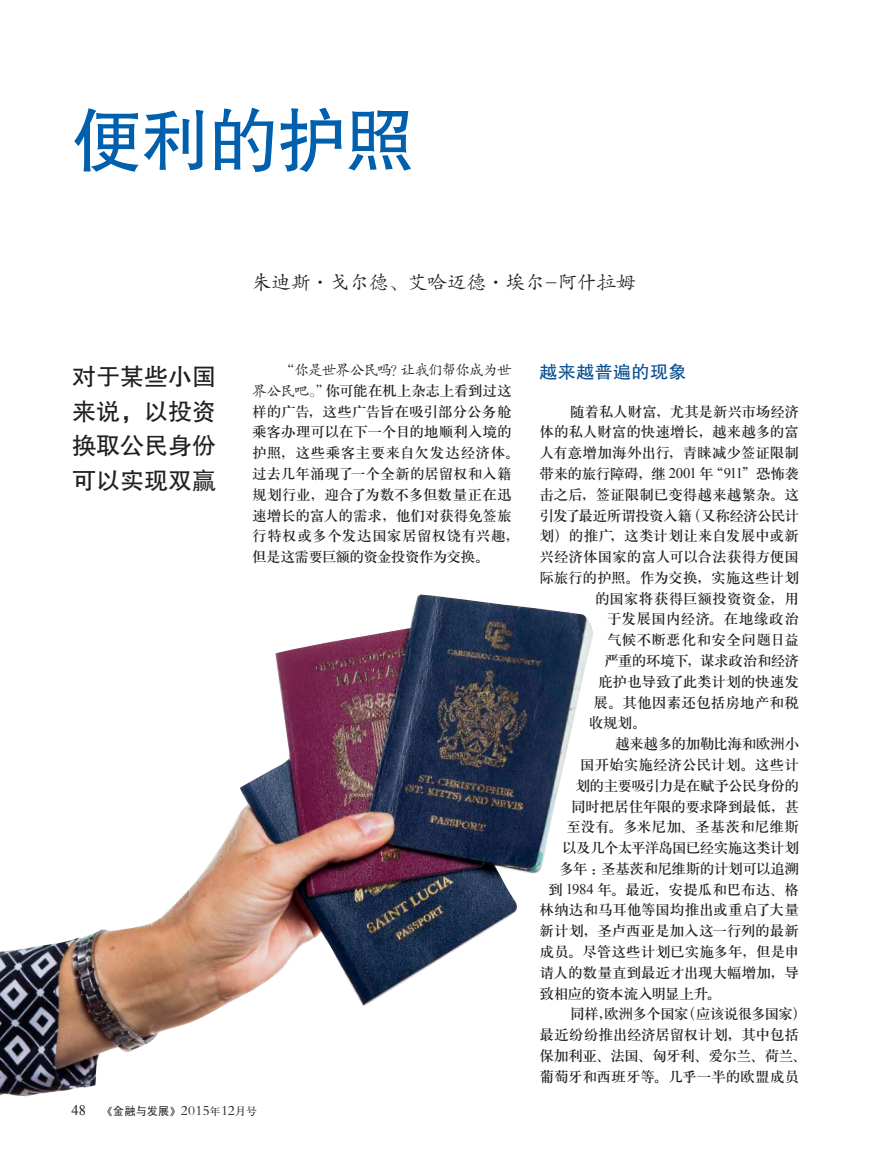
<style>
.page{position:relative;width:872px;height:1170px;background:#fff}
.page>*{position:absolute;margin:0;border:0;box-sizing:border-box;transform-origin:0 0}
.t1{font:70.65px "FZHTJW GB1 0";letter-spacing:-.035em;color:#0160ae}
.t2{font:24px/34.5px "FZHTJW GB1 0";color:#231f20;text-align:justify}
.t3{font:19.5px "FZKTJW GB1 0";color:#231f20}
.t4{font:17.7px "FZHTJW GB1 0";letter-spacing:.02em;color:#084f8f}
.t5{font:14.7px/20.7px "H Ya 3 gj";letter-spacing:-.02em;color:#231f20}
.t6{font:14.7px "H Ya 3 gj";letter-spacing:-.04em;color:#231f20}
.t7{font:14.7px "H Ya 3 gj";letter-spacing:-.055em;color:#231f20}
.t8{font:14.7px "H Ya 3 gj";letter-spacing:.005em;color:#231f20}
.t9{font:14.7px "H Ya 3 gj";letter-spacing:-.045em;color:#231f20}
.t10{font:14.7px "H Ya 3 gj";letter-spacing:-.05em;color:#231f20}
.t11{font:14.7px "FZKTK GBK1 0";letter-spacing:-.07em;color:#231f20}
.t12{font:14.7px "H Ya 3 gj";color:#231f20}
.t13{font:14.7px "H Ya 3 gj";letter-spacing:.02em;color:#231f20}
.t14{font:14.7px "H Ya 3 gj";letter-spacing:.015em;color:#231f20}
.t15{font:14.25px "FZBSJW GB1 0";letter-spacing:.02em;color:#231f20}
.s1{font-family:"FZKTK GBK1 0"}
.s2{font-family:"Times New Roman";font-size:14.55px}
.s3{font-family:"FZHTJW GB1 0";font-size:10.05px}
.s4{font-family:"Sim Hei";font-size:11.55px}
.s5{font-family:"FZS3 JW GB1 0";font-size:10.2px}
.s6{font-family:"FZS3 JW GB1 0";font-size:10.65px}
.s7{font-family:"Times New Roman"}
</style>
<div class="page">
<img style="left:0;top:594px;width:593px;height:502px">
<h1 class="t1" style="left:72px;top:102px;width:345px">便利的护照</h1>
<h3 class="t3" style="left:252px;top:272px;width:385px">朱迪斯·戈尔德、艾哈迈德·埃尔-阿什拉姆</h3>
<h2 class="t2" style="left:72px;top:360px;width:145px">对于某些小国来说，以投资换取公民身份可以实现双赢</h2>
<p class="t11" style="left:280px;top:362px;width:233px">“你是世界公民吗？让我们帮你成为世</p>
<p class="t5" style="left:252px;top:380px;width:268px"><span class="s1">界公民吧。”</span>你可能在机上杂志上看到过这样的广告，这些广告旨在吸引部分公务舱乘客办理可以在下一个目的地顺利入境的护照，这些乘客主要来自欠发达经济体。过去几年涌现了一个全新的居留权和入籍规划行业，迎合了为数不多但数量正在迅速增长的富人的需求，他们对获得免签旅行特权或多个发达国家居留权饶有兴趣，但是这需要巨额的资金投资作为交换。</p>
<p class="t15" style="left:72px;top:1102px;width:187px"><span class="s2">48</span> <span class="s3">《</span><span class="s4">金融与发展</span><span class="s3">》</span> 2015<span class="s5">年</span>12<span class="s6">月号</span></p>
<p class="t4" style="left:539px;top:361px;width:148px">越来越普遍的现象</p>
<p class="t5" style="left:570px;top:401px;width:230px">随着私人财富，尤其是新兴市场经济</p>
<p class="t5" style="left:539px;top:421px;width:261px">体的私人财富的快速增长，越来越多的富</p>
<p class="t5" style="left:539px;top:442px;width:261px">人有意增加海外出行，青睐减少签证限制</p>
<p class="t6" style="left:539px;top:466px;width:261px">带来的旅行障碍，继 <span class="s7">2001</span> 年“<span class="s7">911</span>”恐怖袭</p>
<p class="t5" style="left:539px;top:484px;width:261px">击之后，签证限制已变得越来越繁杂。这</p>
<p class="t7" style="left:539px;top:507px;width:261px">引发了最近所谓投资入籍（又称经济公民计</p>
<p class="t8" style="left:539px;top:528px;width:261px">划）的推广，这类计划让来自发展中或新</p>
<p class="t5" style="left:539px;top:546px;width:261px">兴经济体国家的富人可以合法获得方便国</p>
<p class="t5" style="left:539px;top:567px;width:261px">际旅行的护照。作为交换，实施这些计划</p>
<p class="t5" style="left:595px;top:588px;width:206px">的国家将获得巨额投资资金，用</p>
<p class="t13" style="left:607px;top:611px;width:194px">于发展国内经济。在地缘政治</p>
<p class="t14" style="left:607px;top:632px;width:193px">气候不断恶化和安全问题日益</p>
<p class="t9" style="left:604px;top:653px;width:196px">严重的环境下，谋求政治和经济</p>
<p class="t5" style="left:598px;top:671px;width:202px">庇护也导致了此类计划的快速发</p>
<p class="t12" style="left:593px;top:694px;width:207px">展。其他因素还包括房地产和税</p>
<p class="t5" style="left:589px;top:712px;width:58px">收规划。</p>
<p class="t6" style="left:615px;top:736px;width:185px">越来越多的加勒比海和欧洲小</p>
<p class="t5" style="left:580px;top:754px;width:220px">国开始实施经济公民计划。这些计</p>
<p class="t9" style="left:575px;top:778px;width:225px">划的主要吸引力是在赋予公民身份的</p>
<p class="t5" style="left:571px;top:795px;width:229px">同时把居住年限的要求降到最低，甚</p>
<p class="t8" style="left:566px;top:819px;width:234px">至没有。多米尼加、圣基茨和尼维斯</p>
<p class="t10" style="left:562px;top:840px;width:239px">以及几个太平洋岛国已经实施这类计划</p>
<p class="t6" style="left:559px;top:861px;width:241px">多年：圣基茨和尼维斯的计划可以追溯</p>
<p class="t5" style="left:548px;top:878px;width:252px">到 <span class="s7">1984</span> 年。最近，安提瓜和巴布达、格</p>
<p class="t5" style="left:539px;top:899px;width:261px">林纳达和马耳他等国均推出或重启了大量</p>
<p class="t5" style="left:539px;top:920px;width:261px">新计划，圣卢西亚是加入这一行列的最新</p>
<p class="t5" style="left:539px;top:941px;width:261px">成员。尽管这些计划已实施多年，但是申</p>
<p class="t5" style="left:539px;top:961px;width:261px">请人的数量直到最近才出现大幅增加，导</p>
<p class="t10" style="left:539px;top:985px;width:183px">致相应的资本流入明显上升。</p>
<p class="t7" style="left:570px;top:1006px;width:238px">同样，欧洲多个国家（应该说很多国家）</p>
<p class="t5" style="left:539px;top:1024px;width:261px">最近纷纷推出经济居留权计划，其中包括</p>
<p class="t5" style="left:539px;top:1045px;width:268px">保加利亚、法国、匈牙利、爱尔兰、荷兰、</p>
<p class="t5" style="left:539px;top:1065px;width:261px">葡萄牙和西班牙等。几乎一半的欧盟成员</p>
</div>
